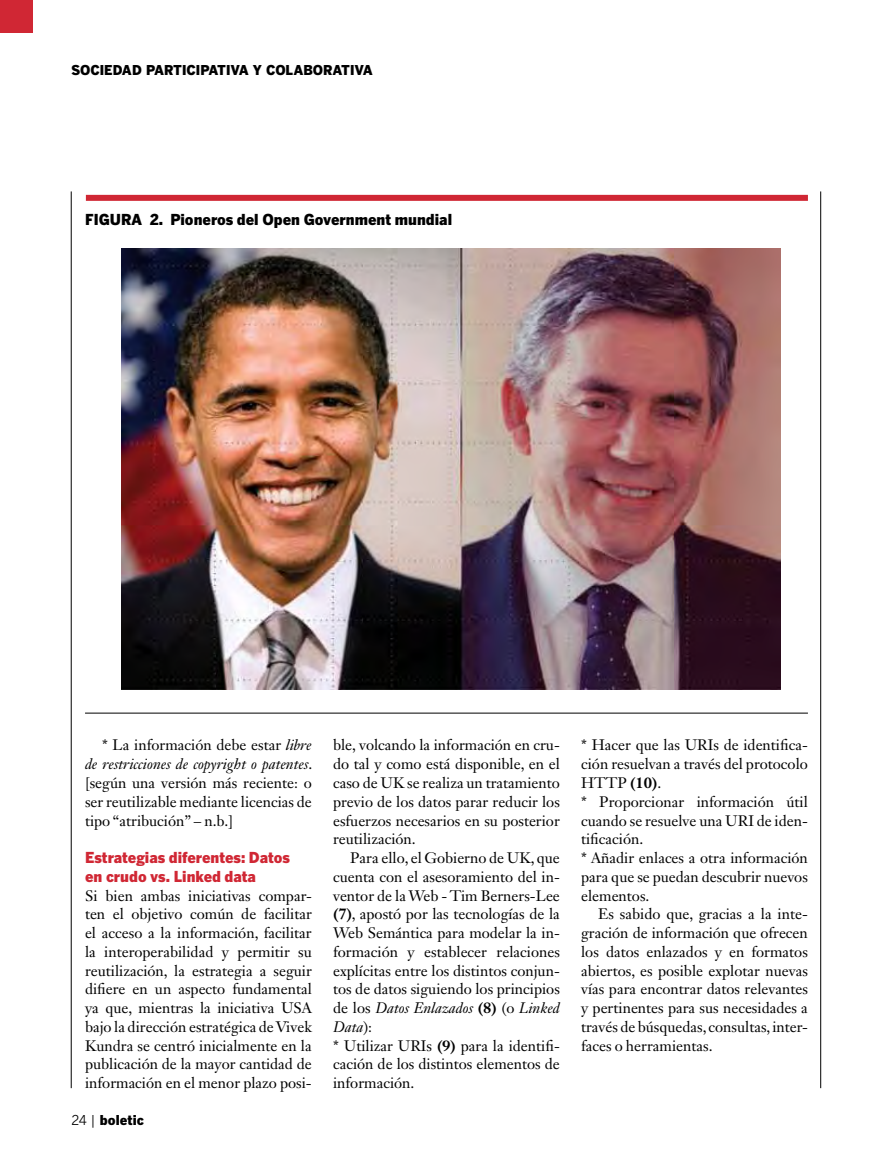
<style>
.page{position:relative;width:893px;height:1170px;background:#fff}
.page>*{position:absolute;margin:0;border:0;box-sizing:border-box;transform-origin:0 0}
.t1{font:15px/18.8px "Janson Text LT Std";color:#000;text-align:justify}
.t2{font:900 15px/18.8px "Benton Gothic";color:#d02734}
.t3{font:900 15px "Benton Gothic";color:#000}
.t4{font:900 13.5px "Benton Gothic";color:#000}
.s1{font-style:italic}
.s2{font-weight:400}
.s3{font-weight:700}
</style>
<div class="page">
<hr style="left:71px;top:191px;width:1px;height:897px;background:#000">
<hr style="left:820px;top:191px;width:1px;height:897px;background:#000">
<div style="left:0;top:0;width:33px;height:33px;background:#d02734"></div>
<img style="left:121px;top:249px;width:659px;height:440px">
<div style="left:86px;top:195px;width:722px;height:6px;background:#d02734"></div>
<hr style="left:85px;top:712px;width:723px;height:1px;background:#000">
<p class="t4" style="left:71px;top:61px;width:52px">SOCI EDAD</p>
<p class="t4" style="left:146px;top:61px;width:10px">PAR</p>
<p class="t4" style="left:173px;top:61px;width:17px">TICIPA</p>
<p class="t4" style="left:217px;top:61px;width:79px">TIVA Y COLAB</p>
<p class="t4" style="left:313px;top:61px;width:61px">ORATIVA</p>
<p class="t3" style="left:85px;top:210px;width:37px">FIGURA</p>
<p class="t3" style="left:150px;top:210px;width:304px">2. Pioneros del Open Government mundial</p>
<p class="t1" style="left:85px;top:735px;width:229px;text-indent:17px">* La información debe estar <span class="s1">libre de restricciones de copyright o patentes</span>. [según una versión más reciente: o ser reutilizable mediante licencias de tipo “atribución” – n.b.]</p>
<p class="t2" style="left:85px;top:847px;width:207px">Estrategias diferentes: Datos en crudo vs. Linked data</p>
<p class="t1" style="left:85px;top:885px;width:228px">Si bien ambas iniciativas compar&shy;ten el objetivo común de facilitar el acceso a la información, facilitar la interoperabilidad y permitir su reutilización, la estrategia a seguir difiere en un aspecto fundamental ya que, mientras la iniciativa USA bajo la dirección estratégica de Vivek Kundra se centró inicialmente en la publicación de la mayor cantidad de información en el menor plazo posi-</p>
<p class="t4" style="left:71px;top:1111px;width:74px"><span class="s2">24 |</span> boletic</p>
<p class="t1" style="left:333px;top:735px;width:228px">ble, volcando la información en cru&shy;do tal y como está disponible, en el caso de UK se realiza un tratamiento previo de los datos parar reducir los esfuerzos necesarios en su posterior reutilización.</p>
<p class="t1" style="left:333px;top:848px;width:228px;text-align:left;text-indent:17px">Para ello, el Gobierno de UK, que cuenta con el asesoramiento del in&shy;ventor de la Web - Tim Berners-Lee <span class="s3">(7)</span>, apostó por las tecnologías de la<br>Web Semántica para modelar la in&shy;formación y establecer relaciones explícitas entre los distintos conjun&shy;tos de datos siguiendo los principios de los <span class="s1">Datos Enlazados</span> <span class="s3">(8)</span> (o <span class="s1">Linked<br>Data</span>):<br>* Utilizar URIs <span class="s3">(9)</span> para la identifi&shy;cación de los distintos elementos de información.</p>
<p class="t1" style="left:581px;top:735px;width:228px;text-align:left">* Hacer que las URIs de identifica&shy;ción resuelvan a través del protocolo<br>HTTP <span class="s3">(10)</span>.<br>* Proporcionar información útil cuando se resuelve una URI de iden&shy;tificación.<br>* Añadir enlaces a otra información para que se puedan descubrir nuevos elementos.</p>
<p class="t1" style="left:581px;top:904px;width:228px;text-indent:17px">Es sabido que, gracias a la inte&shy;gración de información que ofrecen los datos enlazados y en formatos abiertos, es posible explotar nuevas vías para encontrar datos relevantes y pertinentes para sus necesidades a través de búsquedas, consultas, inter&shy;faces o herramientas.</p>
</div>
